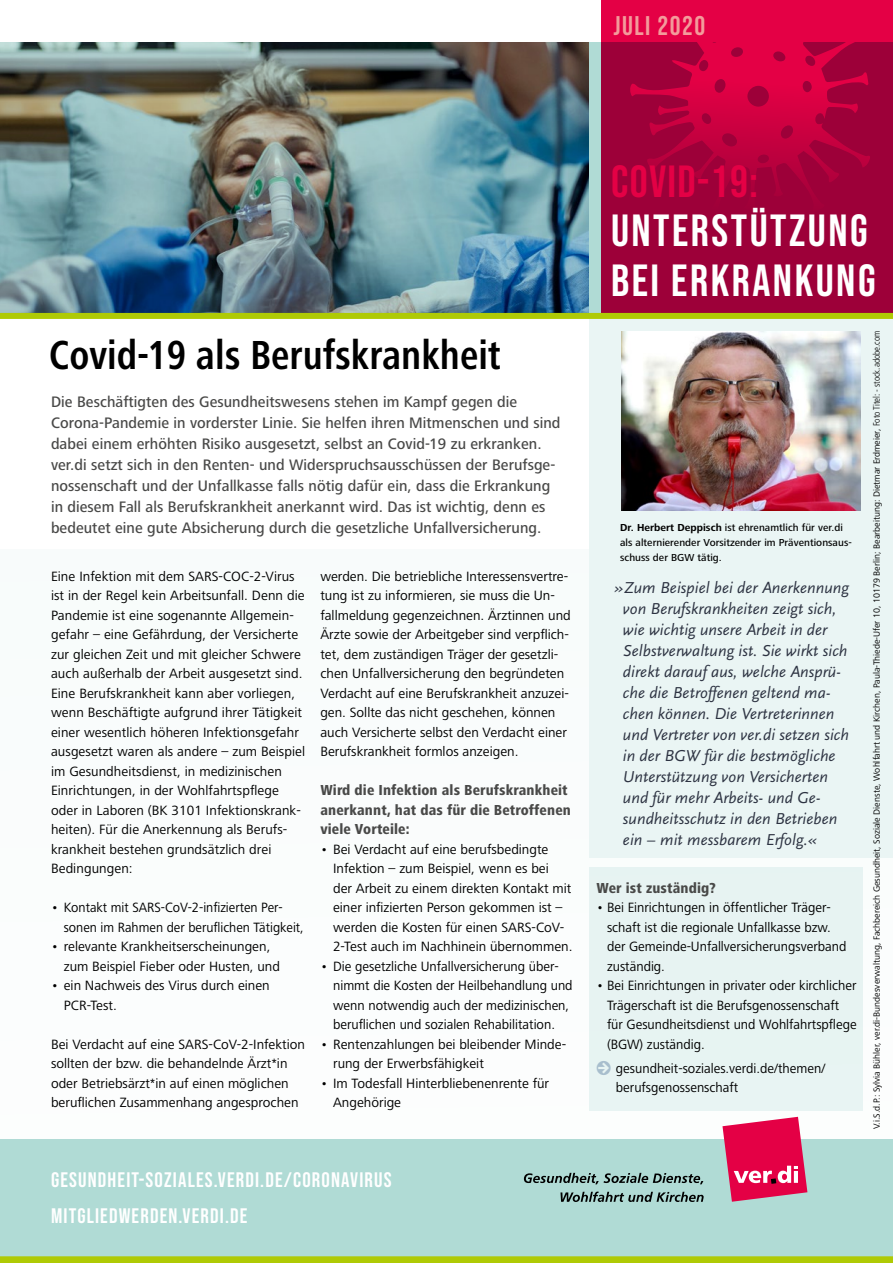
<style>
.page{position:relative;width:893px;height:1263px;background:#fff}
.page>*{position:absolute;margin:0;border:0;box-sizing:border-box;transform-origin:0 0}
.t1{font:45px/49.7px "Bebas Neue";letter-spacing:.055em;color:#fff}
.t2{font:45px "Bebas Neue";letter-spacing:.03em;color:#e40045}
.t3{font:700 condensed 42px "Frutiger Next LT";color:#000;scale:.95 1}
.t4{font:27px "Bebas Neue";letter-spacing:.055em;color:#f39b9b}
.t5{font:21px/36px "Bebas Neue";letter-spacing:.055em;color:#fff}
.t6{font:italic 16.5px/21px "Scala Sans";letter-spacing:.005em;color:#2d3342}
.t7{font:500 15.75px/21px "Frutiger Next LT";letter-spacing:.005em;color:#494948;scale:.96 1}
.t8{font:800 condensed 15px/19.5px "Frutiger Next LT";letter-spacing:.01em;color:#494948}
.t9{font:13.95px/19.5px "Frutiger Next LT";color:#000}
.t10{font:500 10.5px/15px "Frutiger Next LT";letter-spacing:.005em;color:#000}
.t11{font:9.3px "Frutiger Next LT";color:#000}
.s1{font-weight:700}
.s2{font-family:"Arrow Dynamic";font-weight:700;font-size:15px;color:#a8becd}
.s3{font-family:"Frutiger";font-weight:300;font-stretch:condensed}
</style>
<div class="page">
<div style="left:0;top:315px;width:893px;height:826px;background:linear-gradient(to right,#fefffe,#ebf5f4)"></div>
<div style="left:393px;top:43px;width:500px;height:272px;background:#b0dbd5"></div>
<div style="left:601px;top:0;width:292px;height:315px;background:#9d0039"></div>
<svg style="left:629px;top:0;width:241px;height:197px"></svg>
<div style="left:0;top:315px;width:601px;height:234px;background:#fff"></div>
<img style="left:0;top:43px;width:589px;height:270px">
<div style="left:0;top:313px;width:893px;height:6px;background:#afca05"></div>
<div style="left:590px;top:319px;width:303px;height:539px;background:#eaf5f4"></div>
<div style="left:0;top:1140px;width:893px;height:123px;background:#b0dbd5"></div>
<svg style="left:722px;top:1117px;width:85px;height:85px"></svg>
<svg style="left:524px;top:1173px;width:179px;height:11px"></svg>
<svg style="left:560px;top:1191px;width:144px;height:11px"></svg>
<img style="left:622px;top:332px;width:238px;height:178px">
<div style="left:0;top:1256px;width:893px;height:7px;background:#afca05"></div>
<h3 class="t4" style="left:613px;top:11px;width:93px">JULI 2020</h3>
<h2 class="t3" style="left:49px;top:332px;width:477px">Covid-19 als Berufskrankheit</h2>
<p class="t7" style="left:51px;top:391px;width:532px">Die Beschäftigten des Gesundheitswesens stehen im Kampf gegen die Corona-Pandemie in vorderster Linie. Sie helfen ihren Mitmenschen und sind dabei einem erhöhten Risiko ausgesetzt, selbst an Covid-19 zu erkranken. ver.di setzt sich in den Renten- und Widerspruchsausschüssen der Berufsge&shy;nossenschaft und der Unfallkasse falls nötig dafür ein, dass die Erkrankung in diesem Fall als Berufskrankheit anerkannt wird. Das ist wichtig, denn es bedeutet eine gute Absicherung durch die gesetzliche Unfallversicherung.</p>
<p class="t9" style="left:51px;top:566px;width:256px">Eine Infektion mit dem SARS-COC-2-Virus ist in der Regel kein Arbeitsunfall. Denn die Pandemie ist eine sogenannte Allgemein&shy;gefahr – eine Gefährdung, der Versicherte zur gleichen Zeit und mit gleicher Schwere auch außerhalb der Arbeit ausgesetzt sind.<br>Eine Berufskrankheit kann aber vorliegen, wenn Beschäftigte aufgrund ihrer Tätigkeit einer wesentlich höheren Infektionsgefahr ausgesetzt waren als andere – zum Beispiel im Gesundheitsdienst, in medizinischen Einrichtungen, in der Wohlfahrtspflege oder in Laboren (BK 3101 Infektionskrank&shy;heiten). Für die Anerkennung als Berufs&shy;krankheit bestehen grundsätzlich drei Bedingungen:</p>
<p class="t9" style="left:64px;top:898px;width:242px;text-indent:-13px">• Kontakt mit SARS-CoV-2-infizierten Per&shy;sonen im Rahmen der beruflichen Tätigkeit,</p>
<p class="t9" style="left:64px;top:937px;width:218px;text-indent:-13px">• relevante Krankheitserscheinungen, zum Beispiel Fieber oder Husten, und</p>
<p class="t9" style="left:64px;top:976px;width:208px;text-indent:-13px">• ein Nachweis des Virus durch einen<br>PCR-Test.</p>
<p class="t9" style="left:51px;top:1034px;width:255px">Bei Verdacht auf eine SARS-CoV-2-Infektion sollten der bzw. die behandelnde Ärzt*in oder Betriebsärzt*in auf einen möglichen beruflichen Zusammenhang angesprochen</p>
<p class="t9" style="left:320px;top:566px;width:252px">werden. Die betriebliche Interessensvertre&shy;tung ist zu informieren, sie muss die Un&shy;fallmeldung gegenzeichnen. Ärztinnen und Ärzte sowie der Arbeitgeber sind verpflich&shy;tet, dem zuständigen Träger der gesetzli&shy;chen Unfallversicherung den begründeten Verdacht auf eine Berufskrankheit anzuzei&shy;gen. Sollte das nicht geschehen, können auch Versicherte selbst den Verdacht einer Berufskrankheit formlos anzeigen.</p>
<p class="t8" style="left:320px;top:780px;width:252px">Wird die Infektion als Berufskrankheit anerkannt, hat das für die Betroffenen viele Vorteile:</p>
<p class="t9" style="left:333px;top:839px;width:241px;text-indent:-13px">• Bei Verdacht auf eine berufsbedingte Infektion – zum Beispiel, wenn es bei<br>der Arbeit zu einem direkten Kontakt mit einer infizierten Person gekommen ist – werden die Kosten für einen SARS-CoV-2-Test auch im Nachhinein übernommen.</p>
<p class="t9" style="left:333px;top:956px;width:241px;text-indent:-13px">• Die gesetzliche Unfallversicherung über&shy;nimmt die Kosten der Heilbehandlung und wenn notwendig auch der medizinischen, beruflichen und sozialen Rehabilitation.</p>
<p class="t9" style="left:333px;top:1034px;width:235px;text-indent:-13px">• Rentenzahlungen bei bleibender Minde&shy;rung der Erwerbsfähigkeit</p>
<p class="t9" style="left:333px;top:1073px;width:218px;text-indent:-13px">• Im Todesfall Hinterbliebenenrente für<br>Angehörige</p>
<h3 class="t5" style="left:51px;top:1162px;width:342px">GESUNDHEIT-SOZIALES.VERDI.DE/CORONAVIRUS<br>MITGLIEDWERDEN.VERDI.DE</h3>
<h1 class="t2" style="left:611px;top:156px;width:148px">COVID-19:</h1>
<h1 class="t1" style="left:611px;top:206px;width:266px">UNTERSTÜTZUNG<br>BEI ERKRANKUNG</h1>
<p class="t10" style="left:620px;top:520px;width:233px"><span class="s1">Dr. Herbert Deppisch</span> ist ehrenamtlich für ver.di als alternierender Vorsitzender im Präventionsaus&shy;schuss der BGW tätig.</p>
<p class="t6" style="left:623px;top:577px;width:227px;text-indent:-8px">»Zum Beispiel bei der Anerkennung von Berufskrankheiten zeigt sich, wie wichtig unsere Arbeit in der Selbstverwaltung ist. Sie wirkt sich direkt darauf aus, welche Ansprü&shy;che die Betroffenen geltend ma&shy;chen können. Die Vertreterinnen und Vertreter von ver.di setzen sich in der BGW für die bestmögliche Unterstützung von Versicherten und für mehr Arbeits- und Ge&shy;sundheitsschutz in den Betrieben ein – mit messbarem Erfolg.«</p>
<p class="t8" style="left:596px;top:878px;width:121px">Wer ist zuständig?</p>
<p class="t9" style="left:607px;top:898px;width:241px;text-indent:-11px">• Bei Einrichtungen in öffentlicher Träger&shy;schaft ist die regionale Unfallkasse bzw. der Gemeinde-Unfallversicherungsverband zuständig.</p>
<p class="t9" style="left:607px;top:976px;width:251px;text-indent:-11px">• Bei Einrichtungen in privater oder kirchlicher Trägerschaft ist die Berufsgenossenschaft für Gesundheitsdienst und Wohlfahrtspflege (BGW) zuständig.</p>
<p class="t9" style="left:616px;top:1058px;width:211px;text-indent:-20px"><span class="s2">£</span> gesundheit-soziales.verdi.de/themen/ berufsgenossenschaft</p>
<p class="t11" style="left:872px;top:1129px;width:800px;rotate:-90deg">V.i.S.d.P.: Sylvia Bühler, ver.di-Bundesverwaltung, Fachbereich Gesundheit, Soziale Dienste, Wohlfahrt und Kirchen, Paula-Thiede-Ufer 10, 10179 Berlin; Bearbeitung: Dietmar Erdmeier, <span class="s3">Foto Titel: - stock.adobe.com</span></p>
</div>
